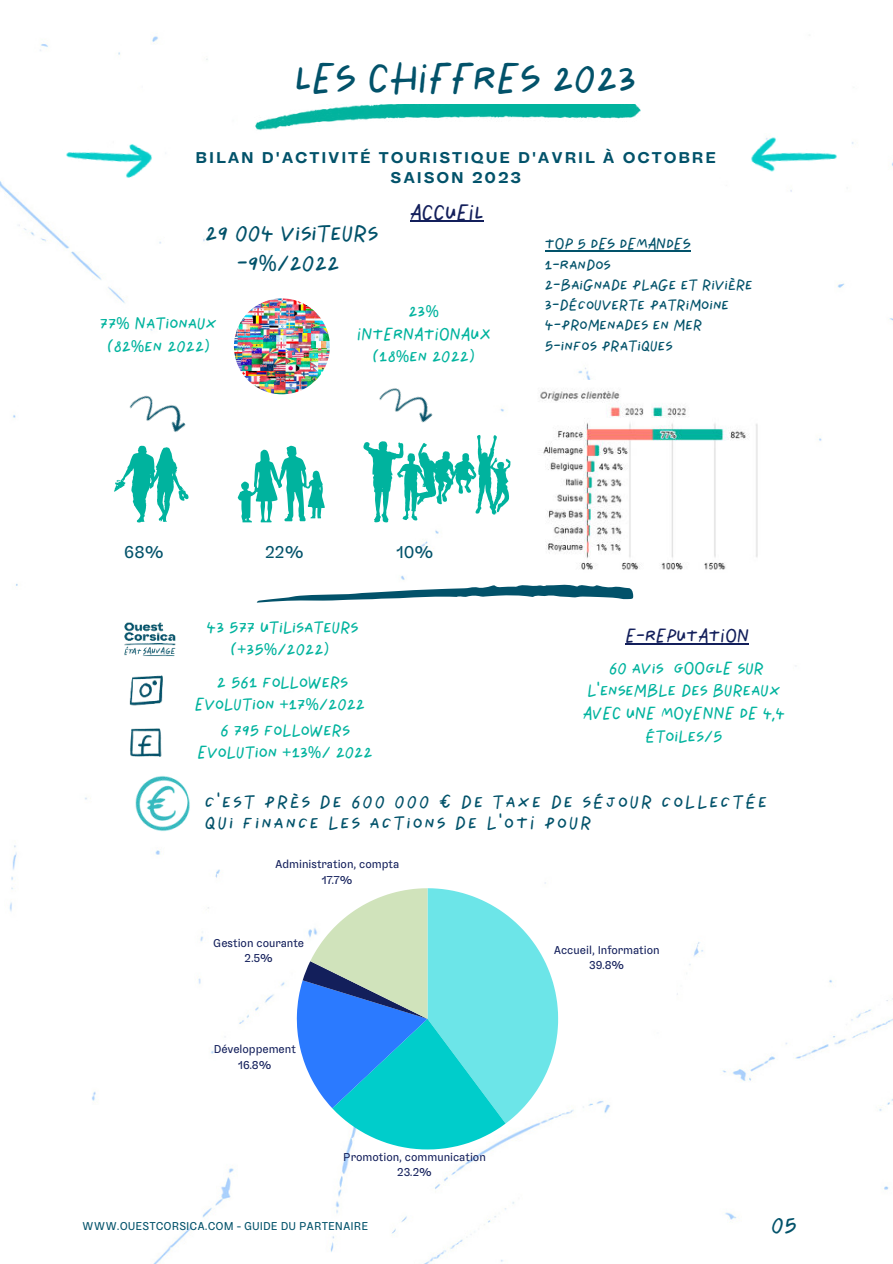
<style>
.page{position:relative;width:893px;height:1264px;background:#fff}
.page>*{position:absolute;margin:0;border:0;box-sizing:border-box;transform-origin:0 0}
.t1{font:39px "Ouest Corsica";color:#02526a}
.t2{font:22.5px/30.3px "Ouest Corsica";color:#02526a;text-align:center}
.t3{font:21px "Ouest Corsica";color:#131f5b}
.t4{font:18px/21.3px "Ouest Corsica";letter-spacing:.11em;color:#02526a}
.t5{font:18px "Ouest Corsica";color:#131f5b}
.t6{font:18px "Sombra";color:#02526a}
.t7{font:16.5px/22.5px "Ouest Corsica";color:#00b39e;text-align:center}
.t8{font:700 16.5px/20.2px "Sombra";letter-spacing:.11em;color:#02526a;text-align:center}
.t9{font:15px/20.2px "Ouest Corsica";color:#02526a}
.t10{font:12px/15.8px "Sombra";color:#131f5b;text-align:center}
.t11{font:12px "Sombra";color:#02526a}
.s1{font-family:"Noto Sans"}
</style>
<div class="page">
<img style="left:135px;top:780px;width:55px;height:51px">
<img style="left:751px;top:137px;width:86px;height:55px">
<img style="left:255px;top:104px;width:386px;height:26px">
<img style="left:234px;top:298px;width:96px;height:96px;border-radius:50%">
<svg style="left:114px;top:448px;width:75px;height:74px"></svg>
<svg style="left:238px;top:445px;width:86px;height:77px"></svg>
<svg style="left:363px;top:435px;width:147px;height:87px"></svg>
<img style="left:540px;top:390px;width:218px;height:180px">
<svg style="left:257px;top:584px;width:376px;height:18px"></svg>
<img style="left:375px;top:388px;width:63px;height:50px">
<img style="left:129px;top:395px;width:57px;height:53px">
<img style="left:124px;top:622px;width:52px;height:27px">
<hr style="left:545px;top:250px;width:145px;height:1px;background:#02526a">
<hr style="left:410px;top:221px;width:73px;height:1px;background:#131f5b">
<hr style="left:625px;top:643px;width:124px;height:1px;background:#131f5b">
<img style="left:130px;top:730px;width:47px;height:50px">
<img style="left:124px;top:649px;width:51px;height:81px">
<img style="left:66px;top:144px;width:86px;height:34px">
<svg style="left:297px;top:888px;width:261px;height:261px"></svg>
<h1 class="t1" style="left:295px;top:55px;width:343px">LES CHIFFRES 2023</h1>
<p class="t8" style="left:196px;top:146px;width:522px">BILAN D'ACTIVITÉ TOURISTIQUE D'AVRIL À OCTOBRE<br>SAISON 2023</p>
<h2 class="t2" style="left:205px;top:217px;width:174px">29 004 visiteurs -9<span class="s1">%</span>/2022</h2>
<p class="t3" style="left:410px;top:199px;width:75px">ACCUEIL</p>
<p class="t7" style="left:100px;top:312px;width:119px">77<span class="s1">%</span> Nationaux (82<span class="s1">%</span>en 2022)</p>
<p class="t7" style="left:357px;top:299px;width:135px">23<span class="s1">%<br></span>INTERNATIONAUX (18<span class="s1">%</span>en 2022)</p>
<p class="t9" style="left:545px;top:233px;width:209px">TOP 5 DES DEMANDES<br>1-Randos<br>2-baignade plage et rivière<br>3-découverte patrimoine<br>4-promenades en mer<br>5-infos pratiques</p>
<p class="t6" style="left:124px;top:538px;width:41px">68%</p>
<p class="t6" style="left:265px;top:538px;width:40px">22%</p>
<p class="t6" style="left:396px;top:538px;width:39px">10%</p>
<p class="t7" style="left:206px;top:615px;width:153px">43 577 Utilisateurs (<span class="s1">+</span>35<span class="s1">%</span>/2022)</p>
<p class="t7" style="left:195px;top:670px;width:172px">2 561 followers<br>Evolution <span class="s1">+</span>17<span class="s1">%</span>/2022</p>
<p class="t7" style="left:198px;top:718px;width:176px">6 795 followers<br>Evolution <span class="s1">+</span>13<span class="s1">%</span>/ 2022</p>
<p class="t5" style="left:625px;top:624px;width:125px">E-REPUTATION</p>
<p class="t7" style="left:583px;top:656px;width:204px">60 avis GOOGLE sur l'ensemble des bureaux<br>AVEC UNE MOYENNE DE 4,4 étoiles/5</p>
<p class="t4" style="left:205px;top:790px;width:564px">c'est près de 600 000 € de taxe de séjour collectée qui finance les actions de l'oTI pour</p>
<p class="t10" style="left:275px;top:855px;width:125px">Administration, compta<br>17.7%</p>
<p class="t10" style="left:213px;top:935px;width:92px;line-height:14.4px">Gestion courante<br>2.5%</p>
<p class="t10" style="left:214px;top:1040px;width:84px">Développement<br>16.8%</p>
<p class="t10" style="left:343px;top:1147px;width:144px;line-height:15.1px">Promotion, communication<br>23.2%</p>
<p class="t10" style="left:553px;top:941px;width:107px;line-height:15.3px">Accueil, Information<br>39.8%</p>
<p class="t11" style="left:82px;top:1217px;width:287px">WWW.OUESTCORSICA.COM - GUIDE DU PARTENAIRE</p>
<h2 class="t2" style="left:771px;top:1208px;width:27px">05</h2>
</div>
